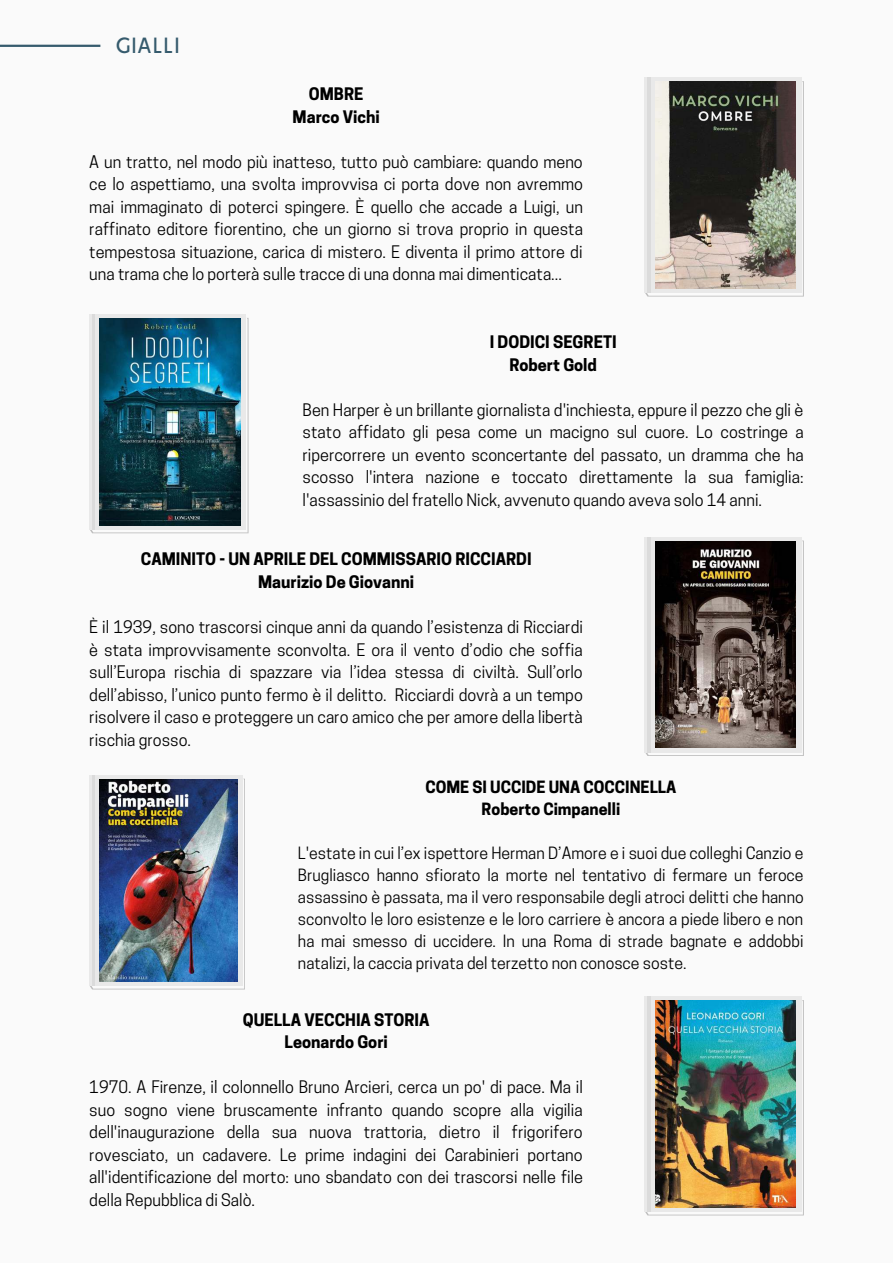
<style>
.page{position:relative;width:893px;height:1263px;background:#fafafa}
.page>*{position:absolute;margin:0;border:0;box-sizing:border-box;transform-origin:0 0}
.t1{font:27.9px "RTL Sondos Regular";color:#365b6d}
.t2{font:16.27px/22.5px "Cooper Hewitt";color:#000;text-align:justify}
.t3{font:700 16.27px/22.5px "Cooper Hewitt";color:#000;text-align:center}
.t4{font:15.9px/21.9px "Cooper Hewitt";color:#000;text-align:justify}
.t5{font:700 15.9px/21.9px "Cooper Hewitt";color:#000;text-align:center}
</style>
<div class="page">
<hr style="left:0;top:45px;width:100px;height:2px;background:#365b6d">
<svg style="left:645px;top:79px;width:159px;height:218px"></svg>
<svg style="left:644px;top:78px;width:157px;height:215px;background:#e0e0df"></svg>
<img style="left:655px;top:82px;width:141px;height:206px">
<hr style="left:648px;top:78px;width:2px;height:215px;background:#dbdbdb">
<svg style="left:90px;top:318px;width:158px;height:215px"></svg>
<svg style="left:89px;top:314px;width:157px;height:216px;background:#cfd3d5"></svg>
<img style="left:100px;top:319px;width:141px;height:206px">
<hr style="left:93px;top:314px;width:2px;height:216px;background:#dbdbdb">
<svg style="left:645px;top:538px;width:159px;height:218px"></svg>
<div style="left:644px;top:537px;width:157px;height:215px;background:#e9e9e9"></div>
<img style="left:655px;top:541px;width:141px;height:207px">
<hr style="left:648px;top:537px;width:2px;height:215px;background:#dbdbdb">
<svg style="left:90px;top:776px;width:155px;height:213px"></svg>
<svg style="left:89px;top:775px;width:153px;height:211px;background:#ced3da"></svg>
<img style="left:100px;top:779px;width:137px;height:202px">
<hr style="left:92px;top:775px;width:3px;height:211px;background:#dbdbdb">
<svg style="left:645px;top:998px;width:159px;height:217px"></svg>
<svg style="left:644px;top:996px;width:157px;height:216px;background:#dee0e0"></svg>
<img style="left:655px;top:1001px;width:141px;height:206px">
<hr style="left:648px;top:996px;width:2px;height:216px;background:#dbdbdb">
<h1 class="t1" style="left:115px;top:31px;width:66px">GIALLI</h1>
<p class="t3" style="left:293px;top:83px;width:89px">OMBRE<br>Marco Vichi</p>
<p class="t2" style="left:89px;top:150px;width:495px">A un tratto, nel modo più inatteso, tutto può cambiare: quando meno ce lo aspettiamo, una svolta improvvisa ci porta dove non avremmo mai immaginato di poterci spingere. È quello che accade a Luigi, un raffinato editore fiorentino, che un giorno si trova proprio in questa tempestosa situazione, carica di mistero. E diventa il primo attore di una trama che lo porterà sulle tracce di una donna mai dimenticata...</p>
<p class="t3" style="left:490px;top:331px;width:128px">I DODICI SEGRETI<br>Robert Gold</p>
<p class="t2" style="left:302px;top:399px;width:503px">Ben Harper è un brillante giornalista d'inchiesta, eppure il pezzo che gli è stato affidato gli pesa come un macigno sul cuore. Lo costringe a ripercorrere un evento sconcertante del passato, un dramma che ha scosso l'intera nazione e toccato direttamente la sua famiglia: l'assassinio del fratello Nick, avvenuto quando aveva solo 14 anni.</p>
<p class="t3" style="left:141px;top:548px;width:392px">CAMINITO - UN APRILE DEL COMMISSARIO RICCIARDI<br>Maurizio De Giovanni</p>
<p class="t2" style="left:89px;top:616px;width:495px">È il 1939, sono trascorsi cinque anni da quando l’esistenza di Ricciardi è stata improvvisamente sconvolta. E ora il vento d’odio che soffia sull’Europa rischia di spazzare via l’idea stessa di civiltà. Sull’orlo dell’abisso, l’unico punto fermo è il delitto. Ricciardi dovrà a un tempo risolvere il caso e proteggere un caro amico che per amore della libertà rischia grosso.</p>
<p class="t5" style="left:425px;top:776px;width:252px">COME SI UCCIDE UNA COCCINELLA<br>Roberto Cimpanelli</p>
<p class="t4" style="left:298px;top:842px;width:507px">L'estate in cui l’ex ispettore Herman D’Amore e i suoi due colleghi Canzio e Brugliasco hanno sfiorato la morte nel tentativo di fermare un feroce assassino è passata, ma il vero responsabile degli atroci delitti che hanno sconvolto le loro esistenze e le loro carriere è ancora a piede libero e non ha mai smesso di uccidere. In una Roma di strade bagnate e addobbi natalizi, la caccia privata del terzetto non conosce soste.</p>
<p class="t3" style="left:243px;top:1008px;width:188px">QUELLA VECCHIA STORIA<br>Leonardo Gori</p>
<p class="t2" style="left:89px;top:1076px;width:495px">1970. A Firenze, il colonnello Bruno Arcieri, cerca un po' di pace. Ma il suo sogno viene bruscamente infranto quando scopre alla vigilia dell'inaugurazione della sua nuova trattoria, dietro il frigorifero rovesciato, un cadavere. Le prime indagini dei Carabinieri portano all'identificazione del morto: uno sbandato con dei trascorsi nelle file della Repubblica di Salò.</p>
</div>
